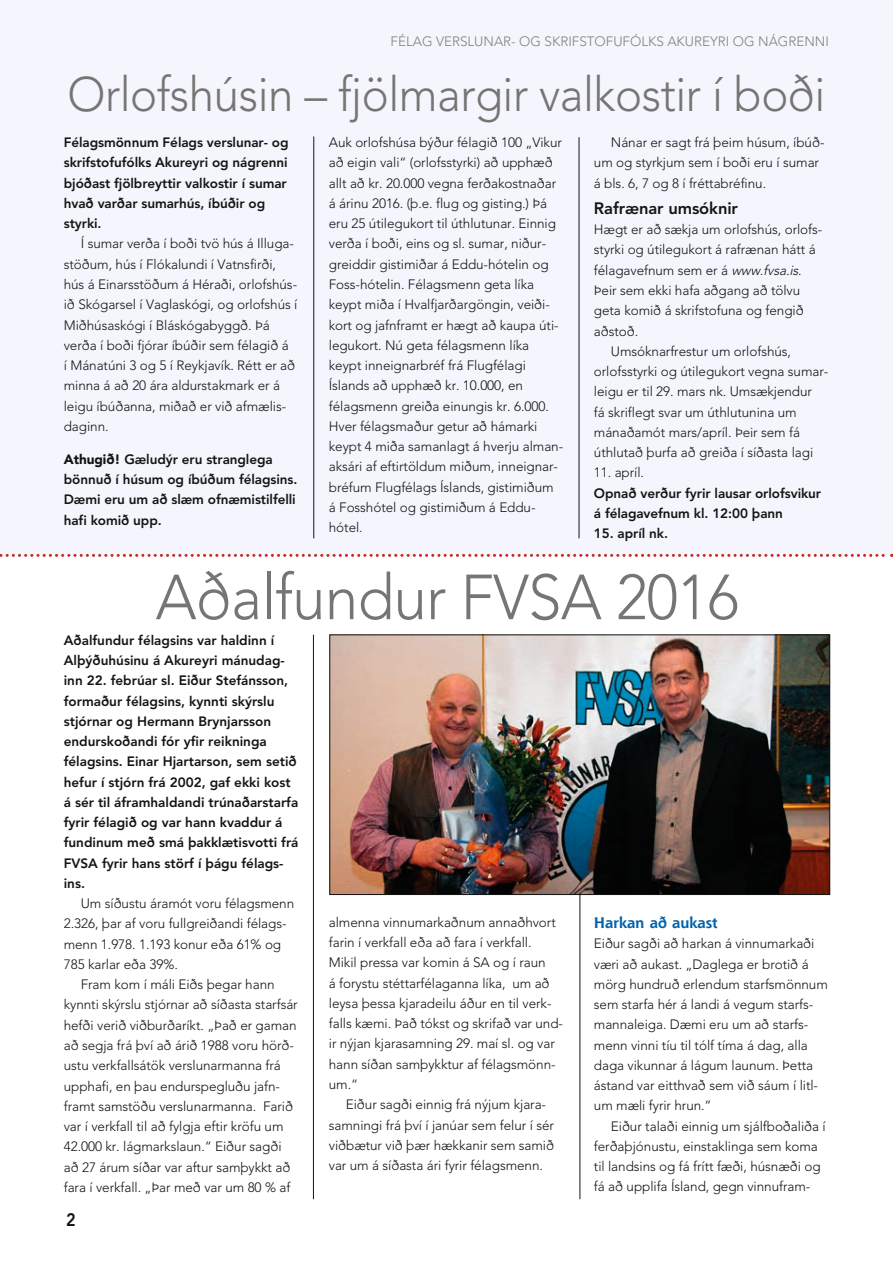
<style>
.page{position:relative;width:893px;height:1263px;background:#fff}
.page>*{position:absolute;margin:0;border:0;box-sizing:border-box;transform-origin:0 0}
.t1{font:300 63px "Avenir";letter-spacing:-.01em;color:#757574;scale:.95 1}
.t2{font:300 48px "Avenir";letter-spacing:-.01em;color:#757574;scale:.95 1}
.t3{font:800 18px "Avenir";color:#131413;scale:.9 1}
.t4{font:800 16.5px "Avenir";letter-spacing:-.005em;color:#131413}
.t5{font:700 15px "Shannon";color:#0062aa}
.t6{font:300 13.5px/20.2px "Avenir";letter-spacing:-.005em;color:#131413}
.t7{font:800 13.5px/20.2px "Avenir";color:#131413}
.t8{font:300 13.5px "Avenir";color:#818181}
.s1{font-weight:900}
.s2{font-style:italic}
</style>
<div class="page">
<div style="left:0;top:0;width:892px;height:554px;background:#f5f6fd"></div>
<hr style="left:579px;top:137px;width:1px;height:401px;background:#131413">
<hr style="left:313px;top:136px;width:1px;height:402px;background:#131413">
<svg style="left:0;top:554px;width:892px;height:3px"></svg>
<hr style="left:580px;top:882px;width:1px;height:317px;background:#131413">
<hr style="left:313px;top:635px;width:1px;height:564px;background:#131413">
<img style="left:332px;top:637px;width:496px;height:256px">
<div style="left:330px;top:635px;width:500px;height:260px;border:1px solid #131413"></div>
<p class="t8" style="left:390px;top:33px;width:440px">FÉLAG VERSLUNAR- OG SKRIFSTOFUFÓLKS AKUREYRI OG NÁGRENNI</p>
<h2 class="t2" style="left:67px;top:66px;width:799px">Orlofshúsin – fjölmargir valkostir í boði</h2>
<p class="t7" style="left:64px;top:132px;width:226px">Félagsmönnum Félags verslunar- og skrifstofufólks Akureyri og nágrenni bjóðast fjölbreyttir valkostir í sumar hvað varðar sumarhús, íbúðir og styrki.</p>
<p class="t6" style="left:64px;top:234px;width:235px;text-indent:17px">Í sumar verða í boði tvö hús á Illuga&shy;stöðum, hús í Flókalundi í Vatnsfirði, hús á Einarsstöðum á Héraði, orlofshús&shy;ið Skógarsel í Vaglaskógi, og orlofshús í Miðhúsaskógi í Bláskógabyggð. Þá verða í boði fjórar íbúðir sem félagið á<br>í Mánatúni 3 og 5 í Reykjavík. Rétt er að minna á að 20 ára aldurstakmark er á leigu íbúðanna, miðað er við afmælis&shy;daginn.</p>
<p class="t7" style="left:64px;top:449px;width:235px"><span class="s1">Athugið!</span> Gæludýr eru stranglega bönnuð í húsum og íbúðum félagsins.<br>Dæmi eru um að slæm ofnæmistilfelli hafi komið upp.</p>
<p class="t6" style="left:329px;top:132px;width:236px">Auk orlofshúsa býður félagið 100 „Vikur að eigin vali“ (orlofsstyrki) að upphæð allt að kr. 20.000 vegna ferðakostnaðar á árinu 2016. (þ.e. flug og gisting.) Þá eru 25 útilegukort til úthlutunar. Einnig verða í boði, eins og sl. sumar, niður&shy;greiddir gistimiðar á Eddu-hótelin og Foss-hótelin. Félagsmenn geta líka keypt miða í Hvalfjarðargöngin, veiði&shy;kort og jafnframt er hægt að kaupa úti&shy;legukort. Nú geta félagsmenn líka keypt inneignarbréf frá Flugfélagi Íslands að upphæð kr. 10.000, en félagsmenn greiða einungis kr. 6.000.<br>Hver félagsmaður getur að hámarki keypt 4 miða samanlagt á hverju alman&shy;aksári af eftirtöldum miðum, inneignar&shy;bréfum Flugfélags Íslands, gistimiðum á Fosshótel og gistimiðum á Eddu&shy;hótel.</p>
<p class="t6" style="left:594px;top:132px;width:232px;text-indent:17px">Nánar er sagt frá þeim húsum, íbúð&shy;um og styrkjum sem í boði eru í sumar á bls. 6, 7 og 8 í fréttabréfinu.</p>
<p class="t4" style="left:594px;top:198px;width:146px">Rafrænar umsóknir</p>
<p class="t6" style="left:594px;top:219px;width:230px">Hægt er að sækja um orlofshús, orlofs-</p>
<p class="t6" style="left:594px;top:240px;width:223px">styrki og útilegukort á rafrænan hátt á</p>
<p class="t6" style="left:594px;top:260px;width:209px">félagavefnum sem er á <span class="s2">www.fvsa.is</span>.</p>
<p class="t6" style="left:594px;top:280px;width:208px">Þeir sem ekki hafa aðgang að tölvu</p>
<p class="t6" style="left:594px;top:300px;width:211px">geta komið á skrifstofuna og fengið</p>
<p class="t6" style="left:594px;top:321px;width:46px">aðstoð.</p>
<p class="t6" style="left:611px;top:341px;width:182px">Umsóknarfrestur um orlofshús,</p>
<p class="t6" style="left:594px;top:361px;width:236px">orlofsstyrki og útilegukort vegna sumar-</p>
<p class="t6" style="left:594px;top:381px;width:220px">leigu er til 29. mars nk. Umsækjendur</p>
<p class="t6" style="left:594px;top:402px;width:204px">fá skriflegt svar um úthlutunina um</p>
<p class="t6" style="left:594px;top:422px;width:208px">mánaðamót mars/apríl. Þeir sem fá</p>
<p class="t6" style="left:594px;top:442px;width:221px">úthlutað þurfa að greiða í síðasta lagi</p>
<p class="t6" style="left:594px;top:462px;width:52px">11. apríl.</p>
<p class="t7" style="left:594px;top:483px;width:229px">Opnað verður fyrir lausar orlofsvikur á félagavefnum kl. 12:00 þann</p>
<p class="t7" style="left:594px;top:523px;width:76px">15. apríl nk.</p>
<h1 class="t1" style="left:156px;top:560px;width:615px">Aðalfundur FVSA 2016</h1>
<p class="t7" style="left:64px;top:630px;width:236px">Aðalfundur félagsins var haldinn í Alþýðuhúsinu á Akureyri mánudag&shy;inn 22. febrúar sl. Eiður Stefánsson, formaður félagsins, kynnti skýrslu stjórnar og Hermann Brynjarsson endurskoðandi fór yfir reikninga félagsins. Einar Hjartarson, sem setið hefur í stjórn frá 2002, gaf ekki kost á sér til áframhaldandi trúnaðarstarfa fyrir félagið og var hann kvaddur á fundinum með smá þakklætisvotti frá FVSA fyrir hans störf í þágu félags&shy;ins.</p>
<p class="t6" style="left:64px;top:893px;width:232px;text-indent:17px">Um síðustu áramót voru félagsmenn<br>2.326, þar af voru fullgreiðandi félags&shy;menn 1.978. 1.193 konur eða 61% og<br>785 karlar eða 39%.</p>
<p class="t6" style="left:64px;top:974px;width:235px;text-indent:17px">Fram kom í máli Eiðs þegar hann kynnti skýrslu stjórnar að síðasta starfsár hefði verið viðburðaríkt. „Það er gaman að segja frá því að árið 1988 voru hörð&shy;ustu verkfallsátök verslunarmanna frá upphafi, en þau endurspegluðu jafn&shy;framt samstöðu verslunarmanna. Farið var í verkfall til að fylgja eftir kröfu um 42.000 kr. lágmarkslaun.“ Eiður sagði að 27 árum síðar var aftur samþykkt að fara í verkfall. „Þar með var um 80 % af</p>
<p class="t5" style="left:594px;top:913px;width:126px">Harkan að aukast</p>
<p class="t6" style="left:594px;top:933px;width:235px">Eiður sagði að harkan á vinnumarkaði væri að aukast. „Daglega er brotið á mörg hundruð erlendum starfsmönnum sem starfa hér á landi á vegum starfs&shy;mannaleiga. Dæmi eru um að starfs&shy;menn vinni tíu til tólf tíma á dag, alla daga vikunnar á lágum launum. Þetta ástand var eitthvað sem við sáum í litl&shy;um mæli fyrir hrun.“</p>
<p class="t6" style="left:594px;top:1116px;width:233px;text-indent:17px">Eiður talaði einnig um sjálfboðaliða í ferðaþjónustu, einstaklinga sem koma til landsins og fá frítt fæði, húsnæði og fá að upplifa Ísland, gegn vinnufram-</p>
<p class="t6" style="left:329px;top:912px;width:236px">almenna vinnumarkaðnum annaðhvort farin í verkfall eða að fara í verkfall.<br>Mikil pressa var komin á SA og í raun<br>á forystu stéttarfélaganna líka, um að leysa þessa kjaradeilu áður en til verk&shy;falls kæmi. Það tókst og skrifað var und&shy;ir nýjan kjarasamning 29. maí sl. og var hann síðan samþykktur af félagsmönn&shy;um.“</p>
<p class="t6" style="left:329px;top:1094px;width:227px;text-indent:17px">Eiður sagði einnig frá nýjum kjara&shy;samningi frá því í janúar sem felur í sér viðbætur við þær hækkanir sem samið var um á síðasta ári fyrir félagsmenn.</p>
<h3 class="t3" style="left:66px;top:1209px;width:12px">2</h3>
</div>
